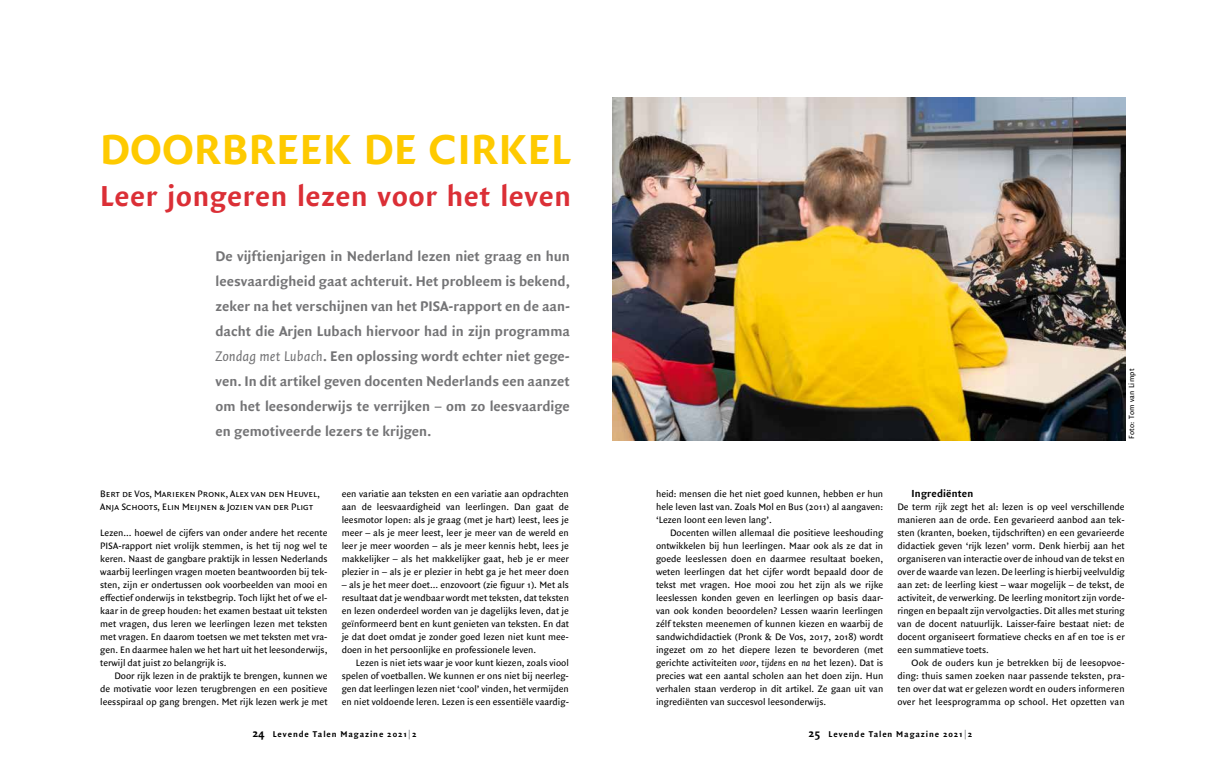
<style>
.page{position:relative;width:1225px;height:766px;background:#fff}
.page>*{position:absolute;margin:0;border:0;box-sizing:border-box;transform-origin:0 0}
.t1{font:700 45px "Quadraat Sans";letter-spacing:.015em;color:#feca00}
.t2{font:700 31px "Quadraat Sans";letter-spacing:.015em;color:#db2f36}
.t3{font:700 15px/25px "Quadraat Sans";color:#747476;text-align:justify}
.t4{font:700 11px "Quadraat Sans";letter-spacing:.015em;color:#000}
.t5{font:10px/13px "Quadraat Sans";color:#000;text-align:justify}
.t6{font:10px/13px "Quadraat Sans Caps";color:#000}
.t7{font:700 9px "Quadraat Sans";letter-spacing:.1em;color:#000}
.t8{font:8px "Quadraat Sans";letter-spacing:.025em;color:#000}
.s1{font-weight:400;font-style:italic}
.s2{font-style:italic}
.s3{font-size:12px}
.s4{color:#9a9b9d}
</style>
<div class="page">
<img style="left:612px;top:98px;width:513px;height:342px">
<h1 class="t1" style="left:100px;top:124px;width:472px">DOORBREEK DE CIRKEL</h1>
<h2 class="t2" style="left:100px;top:178px;width:472px">Leer jongeren lezen voor het leven</h2>
<p class="t3" style="left:215px;top:244px;width:356px">De vijftienjarigen in Nederland lezen niet graag en hun leesvaardigheid gaat achteruit. Het probleem is bekend, zeker na het verschijnen van het PISA-rapport en de aan&shy;dacht die Arjen Lubach hiervoor had in zijn programma <span class="s1">Zondag met Lubach</span>. Een oplossing wordt echter niet gege&shy;ven. In dit artikel geven docenten Nederlands een aanzet om het leesonderwijs te verrijken – om zo leesvaardige en gemotiveerde lezers te krijgen.</p>
<p class="t6" style="left:100px;top:487px;width:221px">Bert de Vos, Marieken Pronk, Alex van den Heuvel,<br>Anja Schoots, Elin Meijnen &amp; Jozien van der Pligt</p>
<p class="t5" style="left:100px;top:526px;width:229px">Lezen… hoewel de cijfers van onder andere het recente PISA-rapport niet vrolijk stemmen, is het tij nog wel te keren. Naast de gangbare praktijk in lessen Nederlands waarbij leerlingen vragen moeten beantwoorden bij tek&shy;sten, zijn er ondertussen ook voorbeelden van mooi en effectief onderwijs in tekstbegrip. Toch lijkt het of we el&shy;kaar in de greep houden: het examen bestaat uit teksten met vragen, dus leren we leerlingen lezen met teksten met vragen. En daarom toetsen we met teksten met vra&shy;gen. En daarmee halen we het hart uit het leesonderwijs, terwijl dat juist zo belangrijk is.</p>
<p class="t5" style="left:100px;top:669px;width:229px;text-indent:14px">Door rijk lezen in de praktijk te brengen, kunnen we de motivatie voor lezen terugbrengen en een positieve leesspiraal op gang brengen. Met rijk lezen werk je met</p>
<p class="t5" style="left:342px;top:487px;width:229px">een variatie aan teksten en een variatie aan opdrachten aan de leesvaardigheid van leerlingen. Dan gaat de leesmotor lopen: als je graag (met je hart) leest, lees je meer – als je meer leest, leer je meer van de wereld en leer je meer woorden – als je meer kennis hebt, lees je makkelijker – als het makkelijker gaat, heb je er meer plezier in – als je er plezier in hebt ga je het meer doen</p>
<p class="t5" style="left:342px;top:578px;width:229px">– als je het meer doet… enzovoort (zie figuur 1). Met als resultaat dat je wendbaar wordt met teksten, dat teksten en lezen onderdeel worden van je dagelijks leven, dat je geïnformeerd bent en kunt genieten van teksten. En dat je dat doet omdat je zonder goed lezen niet kunt mee&shy;doen in het persoonlijke en professionele leven.</p>
<p class="t5" style="left:342px;top:656px;width:229px;text-indent:14px">Lezen is niet iets waar je voor kunt kiezen, zoals viool spelen of voetballen. We kunnen er ons niet bij neerleg&shy;gen dat leerlingen lezen niet ‘cool’ vinden, het vermijden en niet voldoende leren. Lezen is een essentiële vaardig-</p>
<p class="t8" style="left:1127px;top:438px;width:71px;rotate:-90deg">Foto: Tom van Limpt</p>
<p class="t5" style="left:656px;top:487px;width:229px">heid: mensen die het niet goed kunnen, hebben er hun hele leven last van. Zoals Mol en Bus (2011) al aangaven: ‘Lezen loont een leven lang’.</p>
<p class="t5" style="left:656px;top:526px;width:229px;text-indent:14px">Docenten willen allemaal die positieve leeshouding ontwikkelen bij hun leerlingen. Maar ook als ze dat in goede leeslessen doen en daarmee resultaat boeken, weten leerlingen dat het cijfer wordt bepaald door de tekst met vragen. Hoe mooi zou het zijn als we rijke leeslessen konden geven en leerlingen op basis daar&shy;van ook konden beoordelen? Lessen waarin leerlingen zélf teksten meenemen of kunnen kiezen en waarbij de sandwichdidactiek (Pronk &amp; De Vos, 2017, 2018) wordt ingezet om zo het diepere lezen te bevorderen (met gerichte activiteiten <span class="s2">voor</span>, <span class="s2">tijdens</span> en <span class="s2">na</span> het lezen). Dat is precies wat een aantal scholen aan het doen zijn. Hun verhalen staan verderop in dit artikel. Ze gaan uit van ingrediënten van succesvol leesonderwijs.</p>
<p class="t4" style="left:911px;top:487px;width:63px">Ingrediënten</p>
<p class="t5" style="left:897px;top:500px;width:229px">De term <span class="s2">rijk</span> zegt het al: lezen is op veel verschillende manieren aan de orde. Een gevarieerd aanbod aan tek&shy;sten (kranten, boeken, tijdschriften) en een gevarieerde didactiek geven ‘rijk lezen’ vorm. Denk hierbij aan het organiseren van interactie over de inhoud van de tekst en over de waarde van lezen. De leerling is hierbij veelvuldig aan zet: de leerling kiest – waar mogelijk – de tekst, de activiteit, de verwerking. De leerling monitort zijn vorde&shy;ringen en bepaalt zijn vervolgacties. Dit alles met sturing van de docent natuurlijk. Laisser-faire bestaat niet: de docent organiseert formatieve checks en af en toe is er een summatieve toets.</p>
<p class="t5" style="left:897px;top:656px;width:229px;text-indent:14px">Ook de ouders kun je betrekken bij de leesopvoe&shy;ding: thuis samen zoeken naar passende teksten, pra&shy;ten over dat wat er gelezen wordt en ouders informeren over het leesprogramma op school. Het opzetten van</p>
<p class="t7" style="left:252px;top:729px;width:166px"><span class="s3">24</span> Levende Talen Magazine 2021<span class="s4">|</span>2</p>
<p class="t7" style="left:808px;top:729px;width:166px"><span class="s3">25</span> Levende Talen Magazine 2021<span class="s4">|</span>2</p>
</div>
